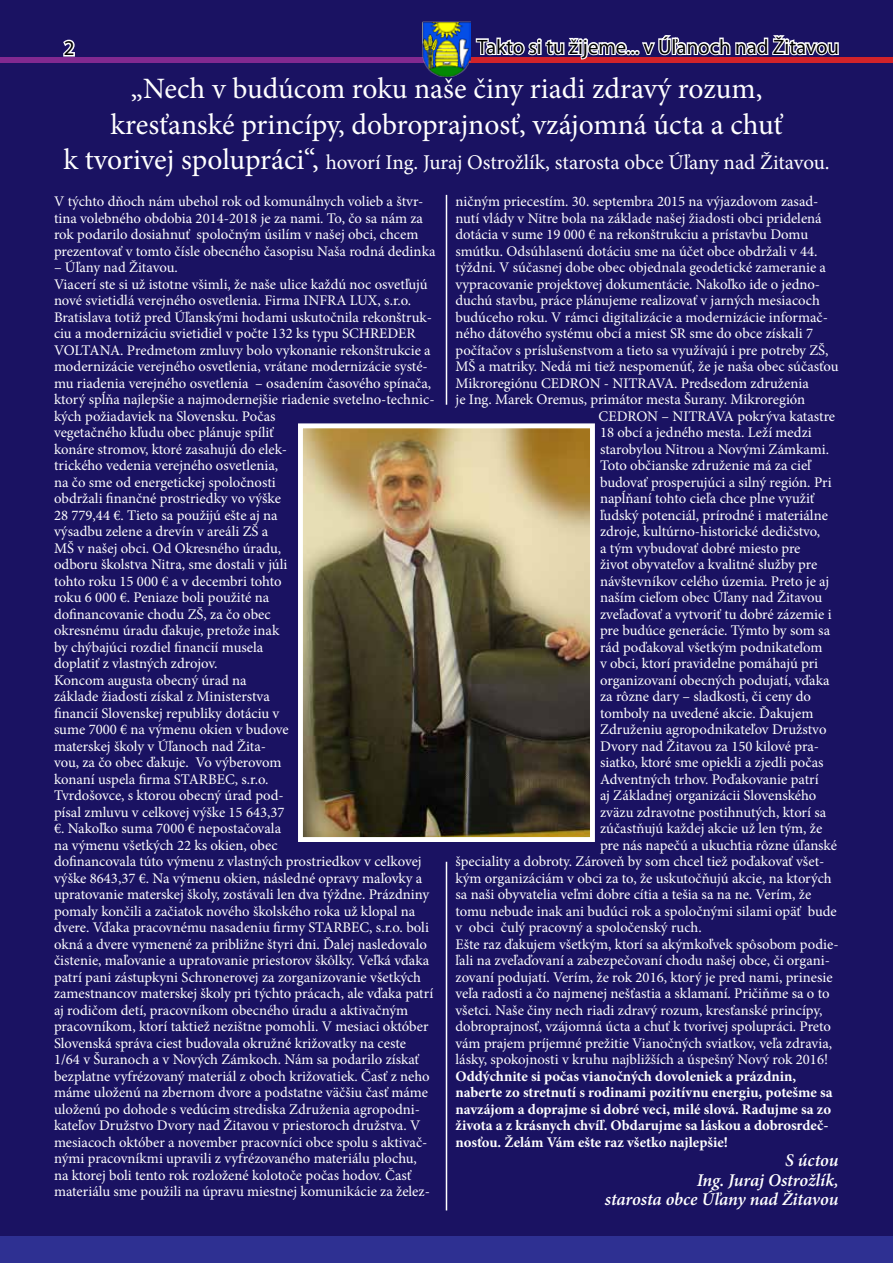
<style>
.page{position:relative;width:893px;height:1263px;background:#1a1262}
.page>*{position:absolute;margin:0;border:0;box-sizing:border-box;transform-origin:0 0}
.t1{font:29.55px/35.5px "Minion Pro";letter-spacing:-.005em;color:#fff;text-align:center}
.t2{font:21px "Minion Pro";letter-spacing:-.005em;color:#fff}
.t3{font:21px "Myriad Pro";color:#000}
.t4{font:20.85px "Myriad Pro";color:#000}
.t5{font:italic 600 18px/19.5px "Minion Pro";letter-spacing:-.01em;color:#fff;text-align:right}
.t6{font:14.7px/16.5px "Minion Pro";color:#fff}
.t7{font:700 14.7px/16.5px "Minion Pro";color:#fff}
.s1{font-size:29.55px}
</style>
<div class="page">
<div style="left:0;top:57px;width:428px;height:6px;background:#812990"></div>
<div style="left:465px;top:57px;width:428px;height:6px;background:#d2232a"></div>
<svg style="left:475px;top:35px;width:364px;height:25px"></svg>
<svg style="left:63px;top:39px;width:12px;height:18px"></svg>
<img style="left:423px;top:21px;width:48px;height:56px">
<div style="left:0;top:1236px;width:893px;height:27px;background:#2e3092"></div>
<img style="left:304px;top:429px;width:285px;height:407px">
<div style="left:298px;top:423px;width:297px;height:419px;border:5px solid #fff"></div>
<hr style="left:446px;top:196px;width:1px;height:208px;background:#fff">
<hr style="left:446px;top:862px;width:1px;height:348px;background:#fff">
<h2 class="t3" style="left:64px;top:35px;width:12px">2</h2>
<h3 class="t4" style="left:477px;top:34px;width:363px">Takto si tu žijeme... v Úľanoch nad Žitavou</h3>
<h1 class="t1" style="left:110px;top:71px;width:674px">„Nech v budúcom roku naše činy riadi zdravý rozum, kresťanské princípy, dobroprajnosť, vzájomná úcta a chuť</h1>
<h2 class="t2" style="left:63px;top:148px;width:768px"><span class="s1">k tvorivej spolupráci“,</span> hovorí Ing. Juraj Ostrožlík, starosta obce Úľany nad Žitavou.</h2>
<p class="t6" style="left:54px;top:193px;width:383px">V týchto dňoch nám ubehol rok od komunálnych volieb a štvr&shy;tina volebného obdobia 2014-2018 je za nami. To, čo sa nám za rok podarilo dosiahnuť spoločným úsilím v našej obci, chcem prezentovať v tomto čísle obecného časopisu Naša rodná dedinka</p>
<p class="t6" style="left:54px;top:259px;width:382px">– Úľany nad Žitavou.<br>Viacerí ste si už istotne všimli, že naše ulice každú noc osvetľujú nové svietidlá verejného osvetlenia. Firma INFRA LUX, s.r.o.<br>Bratislava totiž pred Úľanskými hodami uskutočnila rekonštruk&shy;ciu a modernizáciu svietidiel v počte 132 ks typu SCHREDER VOLTANA. Predmetom zmluvy bolo vykonanie rekonštrukcie a modernizácie verejného osvetlenia, vrátane modernizácie systé&shy;mu riadenia verejného osvetlenia – osadením časového spínača, ktorý spĺňa najlepšie a najmodernejšie riadenie svetelno-technic&shy;kých požiadaviek na Slovensku. Počas<br>vegetačného kľudu obec plánuje spíliť<br>konáre stromov, ktoré zasahujú do elek-<br>trického vedenia verejného osvetlenia,<br>na čo sme od energetickej spoločnosti<br>obdržali finančné prostriedky vo výške<br>28 779,44 €. Tieto sa použijú ešte aj na<br>výsadbu zelene a drevín v areáli ZŠ a<br>MŠ v našej obci. Od Okresného úradu,<br>odboru školstva Nitra, sme dostali v júli<br>tohto roku 15 000 € a v decembri tohto<br>roku 6 000 €. Peniaze boli použité na<br>dofinancovanie chodu ZŠ, za čo obec<br>okresnému úradu ďakuje, pretože inak<br>by chýbajúci rozdiel financií musela<br>doplatiť z vlastných zdrojov.<br>Koncom augusta obecný úrad na<br>základe žiadosti získal z Ministerstva<br>financií Slovenskej republiky dotáciu v<br>sume 7000 € na výmenu okien v budove<br>materskej školy v Úľanoch nad Žita-<br>vou, za čo obec ďakuje. Vo výberovom<br>konaní uspela firma STARBEC, s.r.o.<br>Tvrdošovce, s ktorou obecný úrad pod-<br>písal zmluvu v celkovej výške 15 643,37<br>€. Nakoľko suma 7000 € nepostačovala<br>na výmenu všetkých 22 ks okien, obec<br>dofinancovala túto výmenu z vlastných prostriedkov v celkovej výške 8643,37 €. Na výmenu okien, následné opravy maľovky a upratovanie materskej školy, zostávali len dva týždne. Prázdniny pomaly končili a začiatok nového školského roka už klopal na dvere. Vďaka pracovnému nasadeniu firmy STARBEC, s.r.o. boli okná a dvere vymenené za približne štyri dni. Ďalej nasledovalo čistenie, maľovanie a upratovanie priestorov škôlky. Veľká vďaka patrí pani zástupkyni Schronerovej za zorganizovanie všetkých zamestnancov materskej školy pri týchto prácach, ale vďaka patrí aj rodičom detí, pracovníkom obecného úradu a aktivačným pracovníkom, ktorí taktiež nezištne pomohli. V mesiaci október Slovenská správa ciest budovala okružné križovatky na ceste 1/64 v Šuranoch a v Nových Zámkoch. Nám sa podarilo získať bezplatne vyfrézovaný materiál z oboch križovatiek. Časť z neho máme uloženú na zbernom dvore a podstatne väčšiu časť máme uloženú po dohode s vedúcim strediska Združenia agropodni&shy;kateľov Družstvo Dvory nad Žitavou v priestoroch družstva. V mesiacoch október a november pracovníci obce spolu s aktivač&shy;nými pracovníkmi upravili z vyfrézovaného materiálu plochu, na ktorej boli tento rok rozložené kolotoče počas hodov. Časť materiálu sme použili na úpravu miestnej komunikácie za želez-</p>
<p class="t6" style="left:455px;top:193px;width:365px">ničným priecestím. 30. septembra 2015 na výjazdovom zasad-</p>
<p class="t6" style="left:455px;top:210px;width:368px">nutí vlády v Nitre bola na základe našej žiadosti obci pridelená</p>
<p class="t6" style="left:455px;top:226px;width:354px">dotácia v sume 19 000 € na rekonštrukciu a prístavbu Domu</p>
<p class="t6" style="left:455px;top:243px;width:364px">smútku. Odsúhlasenú dotáciu sme na účet obce obdržali v 44.</p>
<p class="t6" style="left:455px;top:259px;width:372px">týždni. V súčasnej dobe obec objednala geodetické zameranie a</p>
<p class="t6" style="left:455px;top:276px;width:366px">vypracovanie projektovej dokumentácie. Nakoľko ide o jedno-</p>
<p class="t6" style="left:455px;top:292px;width:366px">duchú stavbu, práce plánujeme realizovať v jarných mesiacoch</p>
<p class="t6" style="left:455px;top:309px;width:374px">budúceho roku. V rámci digitalizácie a modernizácie informač-</p>
<p class="t6" style="left:455px;top:325px;width:359px">ného dátového systému obcí a miest SR sme do obce získali 7</p>
<p class="t6" style="left:455px;top:342px;width:375px">počítačov s príslušenstvom a tieto sa využívajú i pre potreby ZŠ,</p>
<p class="t6" style="left:455px;top:358px;width:385px">MŠ a matriky. Nedá mi tiež nespomenúť, že je naša obec súčasťou</p>
<p class="t6" style="left:455px;top:375px;width:355px">Mikroregiónu CEDRON - NITRAVA. Predsedom združenia</p>
<p class="t6" style="left:455px;top:391px;width:351px">je Ing. Marek Oremus, primátor mesta Šurany. Mikroregión</p>
<p class="t6" style="left:599px;top:408px;width:238px">CEDRON – NITRAVA pokrýva katastre</p>
<p class="t6" style="left:600px;top:424px;width:213px">18 obcí a jedného mesta. Leží medzi</p>
<p class="t6" style="left:600px;top:441px;width:230px">starobylou Nitrou a Novými Zámkami.</p>
<p class="t6" style="left:600px;top:457px;width:212px">Toto občianske združenie má za cieľ</p>
<p class="t6" style="left:600px;top:474px;width:233px">budovať prosperujúci a silný región. Pri</p>
<p class="t6" style="left:600px;top:490px;width:216px">napĺňaní tohto cieľa chce plne využiť</p>
<p class="t6" style="left:600px;top:507px;width:229px">ľudský potenciál, prírodné i materiálne</p>
<p class="t6" style="left:600px;top:523px;width:222px">zdroje, kultúrno-historické dedičstvo,</p>
<p class="t6" style="left:600px;top:540px;width:202px">a tým vybudovať dobré miesto pre</p>
<p class="t6" style="left:600px;top:556px;width:219px">život obyvateľov a kvalitné služby pre</p>
<p class="t6" style="left:600px;top:573px;width:231px">návštevníkov celého územia. Preto je aj</p>
<p class="t6" style="left:600px;top:589px;width:224px">naším cieľom obec Úľany nad Žitavou</p>
<p class="t6" style="left:600px;top:606px;width:233px">zveľaďovať a vytvoriť tu dobré zázemie i</p>
<p class="t6" style="left:600px;top:622px;width:232px">pre budúce generácie. Týmto by som sa</p>
<p class="t6" style="left:600px;top:639px;width:224px">rád poďakoval všetkým podnikateľom</p>
<p class="t6" style="left:600px;top:655px;width:220px">v obci, ktorí pravidelne pomáhajú pri</p>
<p class="t6" style="left:600px;top:672px;width:231px">organizovaní obecných podujatí, vďaka</p>
<p class="t6" style="left:600px;top:688px;width:212px">za rôzne dary – sladkosti, či ceny do</p>
<p class="t6" style="left:600px;top:705px;width:215px">tomboly na uvedené akcie. Ďakujem</p>
<p class="t6" style="left:600px;top:721px;width:228px">Združeniu agropodnikateľov Družstvo</p>
<p class="t6" style="left:600px;top:738px;width:221px">Dvory nad Žitavou za 150 kilové pra-</p>
<p class="t6" style="left:600px;top:754px;width:225px">siatko, ktoré sme opiekli a zjedli počas</p>
<p class="t6" style="left:600px;top:771px;width:220px">Adventných trhov. Poďakovanie patrí</p>
<p class="t6" style="left:600px;top:787px;width:218px">aj Základnej organizácii Slovenského</p>
<p class="t6" style="left:600px;top:804px;width:228px">zväzu zdravotne postihnutých, ktorí sa</p>
<p class="t6" style="left:600px;top:820px;width:224px">zúčastňujú každej akcie už len tým, že</p>
<p class="t6" style="left:600px;top:837px;width:238px">pre nás napečú a ukuchtia rôzne úľanské</p>
<p class="t6" style="left:455px;top:853px;width:370px">špeciality a dobroty. Zároveň by som chcel tiež poďakovať všet-</p>
<p class="t6" style="left:455px;top:870px;width:378px">kým organizáciám v obci za to, že uskutočňujú akcie, na ktorých</p>
<p class="t6" style="left:455px;top:886px;width:357px">sa naši obyvatelia veľmi dobre cítia a tešia sa na ne. Verím, že</p>
<p class="t6" style="left:455px;top:903px;width:383px">tomu nebude inak ani budúci rok a spoločnými silami opäť bude</p>
<p class="t6" style="left:455px;top:919px;width:248px">v obci čulý pracovný a spoločenský ruch.</p>
<p class="t6" style="left:455px;top:936px;width:385px">Ešte raz ďakujem všetkým, ktorí sa akýmkoľvek spôsobom podie-</p>
<p class="t6" style="left:455px;top:952px;width:376px">ľali na zveľaďovaní a zabezpečovaní chodu našej obce, či organi-</p>
<p class="t6" style="left:455px;top:969px;width:379px">zovaní podujatí. Verím, že rok 2016, ktorý je pred nami, prinesie</p>
<p class="t6" style="left:455px;top:985px;width:376px">veľa radosti a čo najmenej nešťastia a sklamaní. Pričiňme sa o to</p>
<p class="t6" style="left:455px;top:1002px;width:368px">všetci. Naše činy nech riadi zdravý rozum, kresťanské princípy,</p>
<p class="t6" style="left:455px;top:1018px;width:377px">dobroprajnosť, vzájomná úcta a chuť k tvorivej spolupráci. Preto</p>
<p class="t6" style="left:455px;top:1035px;width:378px">vám prajem príjemné prežitie Vianočných sviatkov, veľa zdravia,</p>
<p class="t6" style="left:455px;top:1051px;width:374px">lásky, spokojnosti v kruhu najbližších a úspešný Nový rok 2016!</p>
<p class="t7" style="left:455px;top:1068px;width:379px">Oddýchnite si počas vianočných dovoleniek a prázdnin, naberte zo stretnutí s rodinami pozitívnu energiu, potešme sa navzájom a doprajme si dobré veci, milé slová. Radujme sa zo života a z krásnych chvíľ. Obdarujme sa láskou a dobrosrdeč&shy;nosťou. Želám Vám ešte raz všetko najlepšie!</p>
<p class="t5" style="left:605px;top:1151px;width:235px">S úctou<br>Ing. Juraj Ostrožlík,<br>starosta obce Úľany nad Žitavou</p>
</div>
